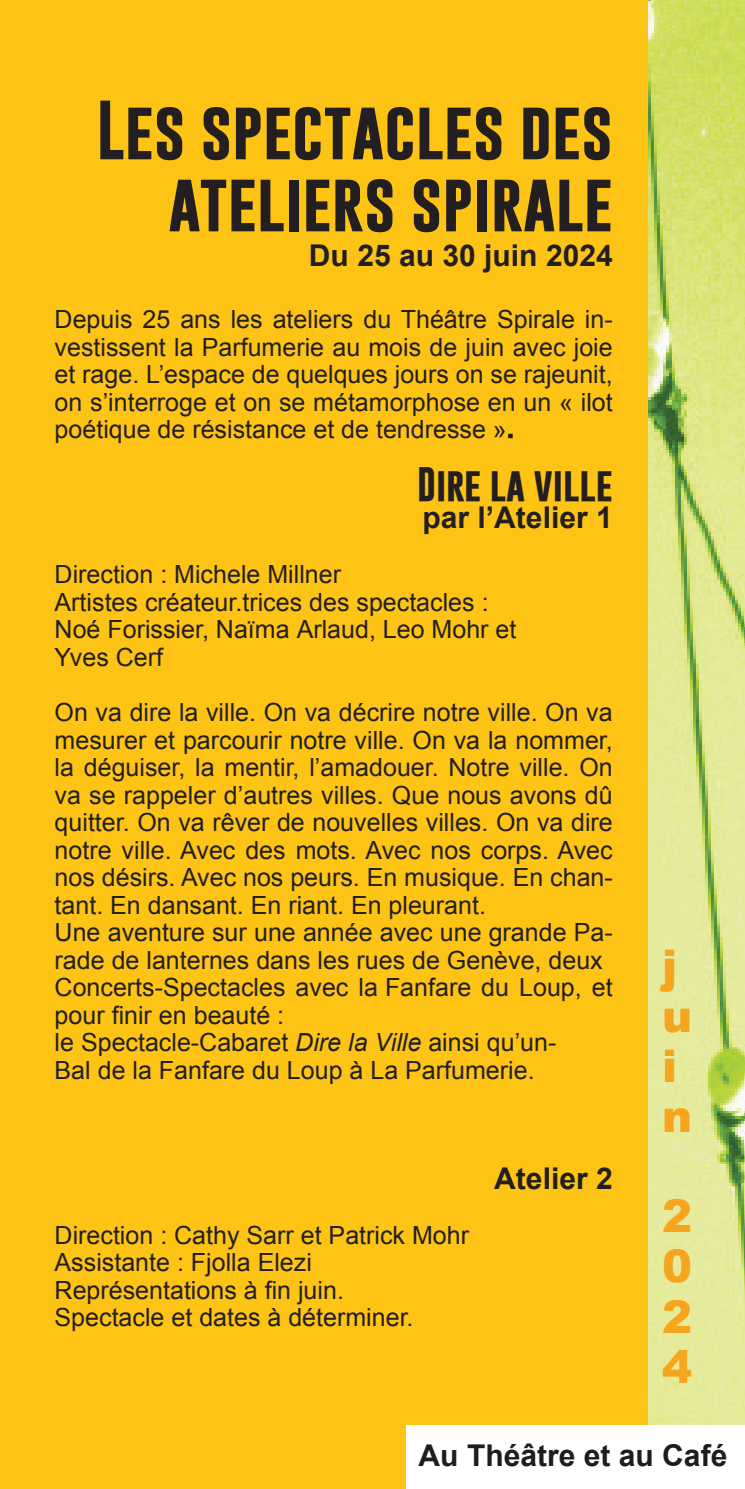
<style>
.page{position:relative;width:745px;height:1489px;background:#fff}
.page>*{position:absolute;margin:0;border:0;box-sizing:border-box;transform-origin:0 0}
.t1{font:700 60px/72px "Gobold";color:#231f20;text-align:right}
.t2{font:900 45px/50px "Arial";color:#f6a51c}
.t3{font:700 35px "Gobold";color:#231f20}
.t4{font:700 30px "Arial";color:#231f20}
.t5{font:700 30px "Arial";color:#1d1d1c}
.t6{font:25px/27.5px "Arial";color:#231f20}
.s1{font-family:"Gobold";font-weight:700}
.s2{font-style:italic}
</style>
<div class="page">
<img style="left:647px;top:0;width:97px;height:1425px">
<div style="left:0;top:0;width:647px;height:1488px;background:#fec415"></div>
<div style="left:406px;top:1425px;width:338px;height:63px;background:#fff"></div>
<h1 class="t1" style="left:96px;top:94px;width:517px">Les spectacles des ateliers spirale</h1>
<p class="t4" style="left:309px;top:235px;width:305px">Du 25 au 30 juin 2024</p>
<p class="t6" style="left:55px;top:306px;width:559px;text-align:justify">Depuis 25 ans les ateliers du Théâtre Spirale in&shy;vestissent la Parfumerie au mois de juin avec joie et rage. L’espace de quelques jours on se rajeunit, on s’interroge et on se métamorphose en un « ilot poétique de résistance et de tendresse »<span class="s1">.</span></p>
<h3 class="t3" style="left:417px;top:461px;width:197px">Dire la ville</h3>
<p class="t4" style="left:422px;top:498px;width:192px">par l’Atelier 1</p>
<p class="t6" style="left:55px;top:561px;width:463px">Direction : Michele Millner<br>Artistes créateur.trices des spectacles :<br>Noé Forissier, Naïma Arlaud, Leo Mohr et<br>Yves Cerf</p>
<p class="t6" style="left:55px;top:698px;width:559px">On va dire la ville. On va décrire notre ville. On va mesurer et parcourir notre ville. On va la nommer, la déguiser, la mentir, l’amadouer. Notre ville. On va se rappeler d’autres villes. Que nous avons dû quitter. On va rêver de nouvelles villes. On va dire notre ville. Avec des mots. Avec nos corps. Avec nos désirs. Avec nos peurs. En musique. En chan&shy;tant. En dansant. En riant. En pleurant.<br>Une aventure sur une année avec une grande Pa&shy;rade de lanternes dans les rues de Genève, deux Concerts-Spectacles avec la Fanfare du Loup, et pour finir en beauté :<br>le Spectacle-Cabaret <span class="s2">Dire la Ville</span> ainsi qu’un-<br>Bal de la Fanfare du Loup à La Parfumerie.</p>
<p class="t6" style="left:55px;top:1221px;width:415px">Direction : Cathy Sarr et Patrick Mohr<br>Assistante : Fjolla Elezi<br>Représentations à fin juin.<br>Spectacle et dates à déterminer.</p>
<p class="t4" style="left:494px;top:1158px;width:120px">Atelier 2</p>
<h2 class="t2" style="left:661px;top:939px;width:32px">j u i n</h2>
<h2 class="t2" style="left:661px;top:1189px;width:32px;text-align:justify">2<br>0<br>2<br>4</h2>
<p class="t5" style="left:418px;top:1435px;width:310px">Au Théâtre et au Café</p>
</div>
